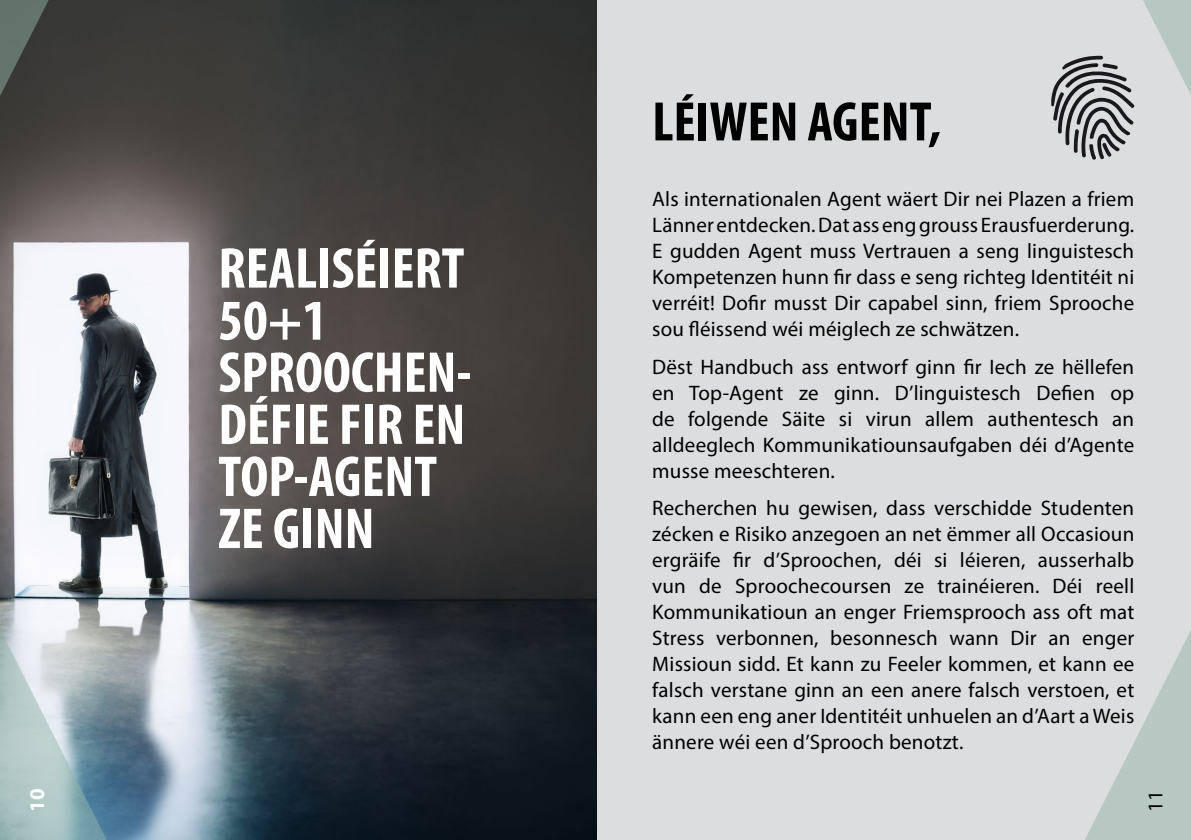
<style>
.page{position:relative;width:1191px;height:840px;background:#fff}
.page>*{position:absolute;margin:0;border:0;box-sizing:border-box;transform-origin:0 0}
.t1{font:700 condensed 58px/52px "Myriad Pro";color:#fff}
.t2{font:700 condensed 56px "Myriad Pro";color:#000}
.t3{font:21px/26px "Myriad Pro";letter-spacing:.01em;color:#000;text-align:justify}
.t4{font:700 21px "Myriad Pro";color:#fff}
</style>
<div class="page">
<img style="left:0;top:0;width:597px;height:839px">
<svg style="left:0;top:513px;width:136px;height:326px"></svg>
<div style="left:597px;top:0;width:594px;height:839px;background:#dcddde"></div>
<svg style="left:1085px;top:631px;width:106px;height:208px"></svg>
<svg style="left:1051px;top:0;width:140px;height:160px"></svg>
<svg style="left:0;top:0;width:77px;height:206px;background:#484844"></svg>
<h1 class="t1" style="left:218px;top:241px;width:254px">REALISÉIERT<br>50+1<br>SPROOCHEN-<br>DÉFIE FIR EN<br>TOP-AGENT<br>ZE GINN</h1>
<h2 class="t2" style="left:652px;top:87px;width:290px">LÉIWEN AGENT,</h2>
<p class="t3" style="left:652px;top:186px;width:483px">Als internationalen Agent wäert Dir nei Plazen a friem Länner entdecken. Dat ass eng grouss Erausfuerderung.<br>E gudden Agent muss Vertrauen a seng linguistesch Kompetenzen hunn fir dass e seng richteg Identitéit ni verréit! Dofir musst Dir capabel sinn, friem Sprooche sou fléissend wéi méiglech ze schwätzen.</p>
<p class="t3" style="left:652px;top:353px;width:483px">Dëst Handbuch ass entworf ginn fir Iech ze hëllefen en Top-Agent ze ginn. D’linguistesch Defien op de folgende Säite si virun allem authentesch an alldeeglech Kommunikatiounsaufgaben déi d’Agente musse meeschteren.</p>
<p class="t3" style="left:652px;top:494px;width:483px">Recherchen hu gewisen, dass verschidde Studenten zécken e Risiko anzegoen an net ëmmer all Occasioun ergräife fir d’Sproochen, déi si léieren, ausserhalb vun de Sproochecoursen ze trainéieren. Déi reell Kommunikatioun an enger Friemsprooch ass oft mat Stress verbonnen, besonnesch wann Dir an enger Missioun sidd. Et kann zu Feeler kommen, et kann ee falsch verstane ginn an een anere falsch verstoen, et kann een eng aner Identitéit unhuelen an d’Aart a Weis ännere wéi een d’Sprooch benotzt.</p>
<p class="t4" style="left:23px;top:811px;width:25px;rotate:-90deg">10</p>
<p class="t3" style="left:1142px;top:811px;width:23px;rotate:-90deg">11</p>
</div>
